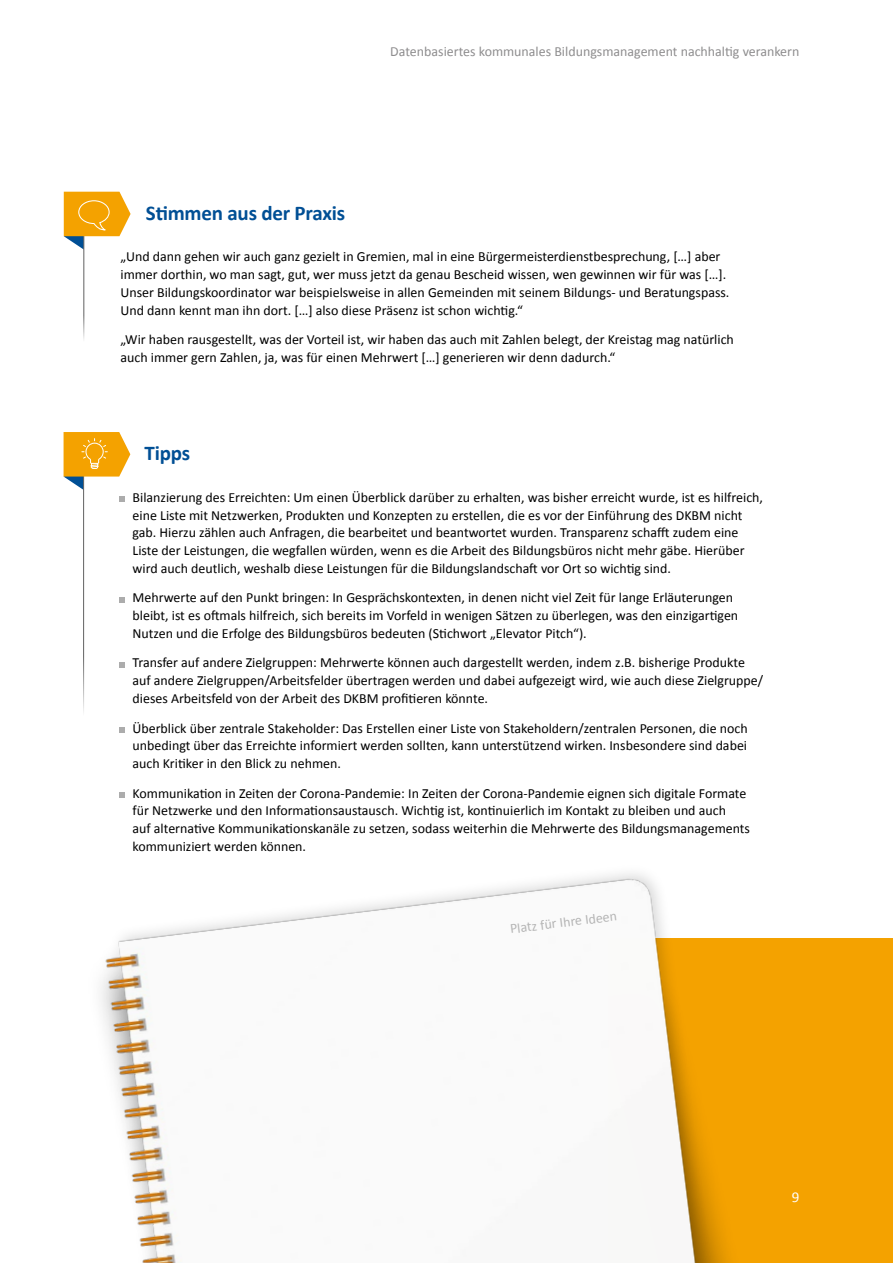
<style>
.page{position:relative;width:893px;height:1263px;background:#fff}
.page>*{position:absolute;margin:0;border:0;box-sizing:border-box;transform-origin:0 0}
.t1{font:700 21px "Calibri";letter-spacing:-.01em;color:#004f95}
.t2{font:15px "Calibri";color:#fff}
.t3{font:13.95px/17.7px "Calibri";color:#000}
.t4{font:13.95px "Calibri";color:#8e8d8e}
.t5{font:13.95px "Calibri";color:#b5b5b5}
</style>
<div class="page">
<div style="left:609px;top:938px;width:284px;height:325px;background:#f4a200"></div>
<svg style="left:119px;top:497px;width:5px;height:5px"></svg>
<svg style="left:119px;top:597px;width:5px;height:5px"></svg>
<svg style="left:119px;top:662px;width:5px;height:5px"></svg>
<svg style="left:119px;top:727px;width:5px;height:5px"></svg>
<svg style="left:119px;top:792px;width:5px;height:6px"></svg>
<img style="left:101px;top:873px;width:627px;height:390px">
<hr style="left:83px;top:475px;width:1px;height:249px;background:#616161">
<svg style="left:64px;top:432px;width:66px;height:58px"></svg>
<hr style="left:83px;top:234px;width:1px;height:111px;background:#616161">
<svg style="left:64px;top:192px;width:67px;height:58px"></svg>
<p class="t4" style="left:390px;top:43px;width:411px">Datenbasiertes kommunales Bildungsmanagement nachhaltig verankern</p>
<h1 class="t1" style="left:146px;top:199px;width:201px">Stimmen aus der Praxis</h1>
<p class="t3" style="left:120px;top:248px;width:610px">„Und dann gehen wir auch ganz gezielt in Gremien, mal in eine Bürgermeisterdienstbesprechung, […] aber immer dorthin, wo man sagt, gut, wer muss jetzt da genau Bescheid wissen, wen gewinnen wir für was […].<br>Unser Bildungskoordinator war beispielsweise in allen Gemeinden mit seinem Bildungs- und Beratungspass.<br>Und dann kennt man ihn dort. […] also diese Präsenz ist schon wichtig.“</p>
<p class="t3" style="left:120px;top:331px;width:615px">„Wir haben rausgestellt, was der Vorteil ist, wir haben das auch mit Zahlen belegt, der Kreistag mag natürlich auch immer gern Zahlen, ja, was für einen Mehrwert […] generieren wir denn dadurch.“</p>
<h1 class="t1" style="left:145px;top:440px;width:47px">Tipps</h1>
<p class="t3" style="left:133px;top:488px;width:632px">Bilanzierung des Erreichten: Um einen Überblick darüber zu erhalten, was bisher erreicht wurde, ist es hilfreich, eine Liste mit Netzwerken, Produkten und Konzepten zu erstellen, die es vor der Einführung des DKBM nicht gab. Hierzu zählen auch Anfragen, die bearbeitet und beantwortet wurden. Transparenz schafft zudem eine Liste der Leistungen, die wegfallen würden, wenn es die Arbeit des Bildungsbüros nicht mehr gäbe. Hierüber wird auch deutlich, weshalb diese Leistungen für die Bildungslandschaft vor Ort so wichtig sind.</p>
<p class="t3" style="left:133px;top:589px;width:607px">Mehrwerte auf den Punkt bringen: In Gesprächskontexten, in denen nicht viel Zeit für lange Erläuterungen bleibt, ist es oftmals hilfreich, sich bereits im Vorfeld in wenigen Sätzen zu überlegen, was den einzigartigen<br>Nutzen und die Erfolge des Bildungsbüros bedeuten (Stichwort „Elevator Pitch“).</p>
<p class="t3" style="left:133px;top:654px;width:632px">Transfer auf andere Zielgruppen: Mehrwerte können auch dargestellt werden, indem z.B. bisherige Produkte auf andere Zielgruppen/Arbeitsfelder übertragen werden und dabei aufgezeigt wird, wie auch diese Zielgruppe/ dieses Arbeitsfeld von der Arbeit des DKBM profitieren könnte.</p>
<p class="t3" style="left:133px;top:719px;width:617px;text-align:justify">Überblick über zentrale Stakeholder: Das Erstellen einer Liste von Stakeholdern/zentralen Personen, die noch unbedingt über das Erreichte informiert werden sollten, kann unterstützend wirken. Insbesondere sind dabei auch Kritiker in den Blick zu nehmen.</p>
<p class="t3" style="left:133px;top:784px;width:619px">Kommunikation in Zeiten der Corona-Pandemie: In Zeiten der Corona-Pandemie eignen sich digitale Formate für Netzwerke und den Informationsaustausch. Wichtig ist, kontinuierlich im Kontakt zu bleiben und auch<br>auf alternative Kommunikationskanäle zu setzen, sodass weiterhin die Mehrwerte des Bildungsmanagements kommuniziert werden können.</p>
<p class="t5" style="left:509px;top:920px;width:109px;rotate:-7deg">Platz für Ihre Ideen</p>
<p class="t2" style="left:792px;top:1187px;width:9px">9</p>
</div>
